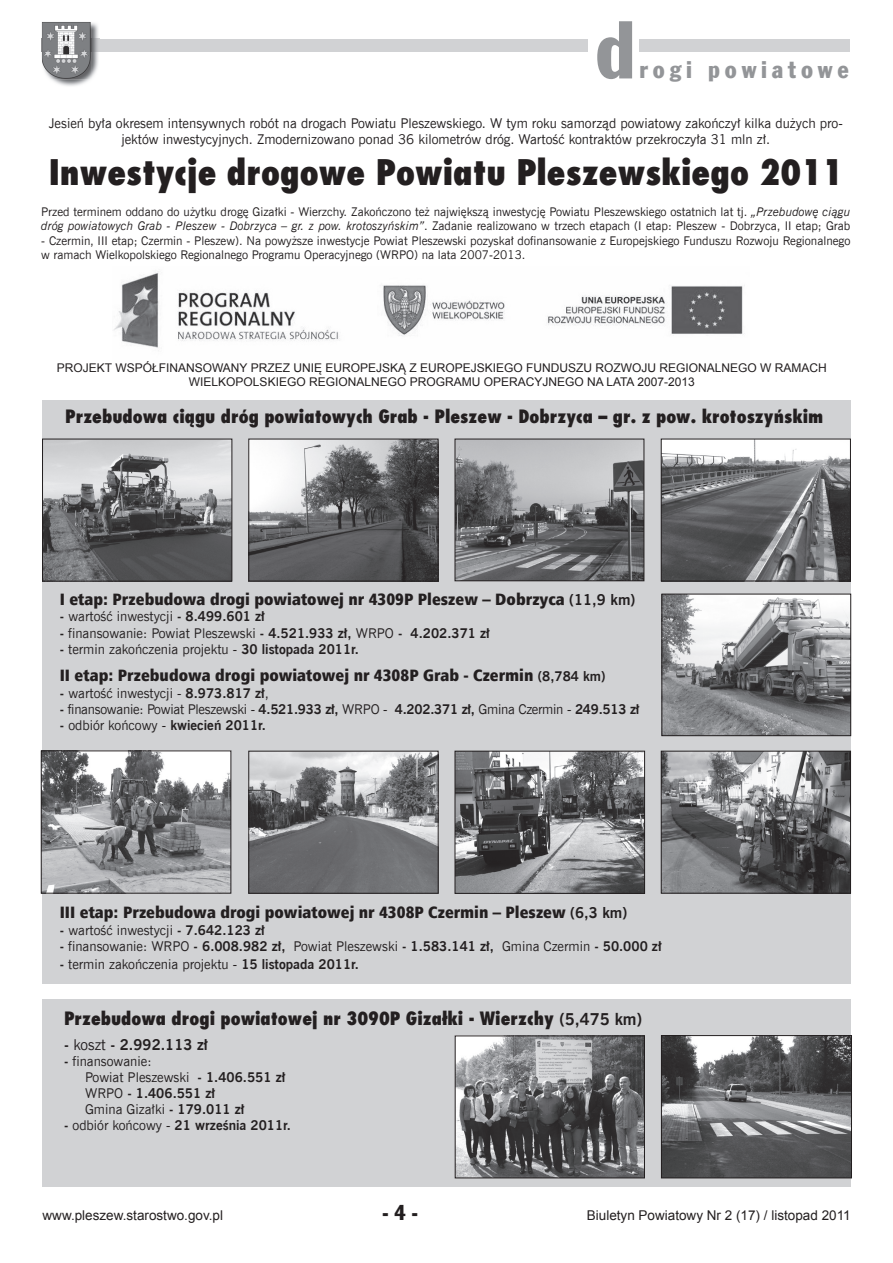
<style>
.page{position:relative;width:893px;height:1263px;background:#fff}
.page>*{position:absolute;margin:0;border:0;box-sizing:border-box;transform-origin:0 0}
.t1{font:81px "Frank Goth Cn EU";color:#939598}
.t2{font:800 34.5px "Fujiyama";color:#231f20}
.t3{font:24px "Frank Goth Cn EU";letter-spacing:.2em;color:#939598}
.t4{font:21px "Frank Goth Cn EU";color:#231f20}
.t5{font:800 18px "Fujiyama";color:#231f20}
.t6{font:16.5px "Humnst 777 X Blk Cn EU";color:#231f20}
.t7{font:700 15px "News Goth EU";color:#231f20}
.t8{font:13.5px/15.9px "News Goth EU";color:#231f20;text-align:center}
.t9{font:13.5px "News Goth EU";letter-spacing:-.02em;color:#231f20}
.t10{font:13.5px "Arial";color:#231f20}
.t11{font:700 13.5px "News Goth EU";color:#231f20}
.t12{font:12px/14.4px "News Goth EU";color:#231f20}
.t13{font:12px/14.4px "Arial";color:#231f20;text-align:center}
.s1{font-style:italic}
.s2{font-family:"News Goth EU";font-weight:700;font-size:15px}
.s3{font-weight:700}
.s4{font-family:"News Goth EU";font-weight:700;font-size:13.5px}
.s5{font-weight:400}
.s6{font-family:"News Goth EU";font-weight:700;font-size:16.5px}
</style>
<div class="page">
<div style="left:42px;top:999px;width:809px;height:188px;background:#d1d2d4"></div>
<div style="left:42px;top:400px;width:809px;height:584px;background:#d1d2d4"></div>
<div style="left:41px;top:39px;width:547px;height:12px;background:#d1d2d4"></div>
<img style="left:52px;top:23px;width:47px;height:63px">
<svg style="left:92px;top:39px;width:7px;height:12px"></svg>
<img style="left:41px;top:22px;width:1px;height:36px">
<svg style="left:41px;top:39px;width:1px;height:12px"></svg>
<img style="left:42px;top:22px;width:50px;height:58px">
<img style="left:42px;top:39px;width:50px;height:12px">
<div style="left:639px;top:39px;width:210px;height:12px;background:#d1d2d4"></div>
<img style="left:114px;top:271px;width:631px;height:77px">
<img style="left:44px;top:441px;width:186px;height:138px">
<div style="left:42px;top:439px;width:190px;height:142px;border:1px solid #231f20"></div>
<img style="left:251px;top:441px;width:185px;height:138px">
<div style="left:249px;top:439px;width:189px;height:142px;border:1px solid #231f20"></div>
<img style="left:457px;top:441px;width:185px;height:138px">
<div style="left:455px;top:439px;width:189px;height:142px;border:1px solid #231f20"></div>
<img style="left:663px;top:441px;width:186px;height:138px">
<div style="left:661px;top:439px;width:190px;height:142px;border:1px solid #231f20"></div>
<img style="left:43px;top:753px;width:186px;height:138px">
<div style="left:41px;top:751px;width:190px;height:142px;border:1px solid #231f20"></div>
<img style="left:251px;top:753px;width:185px;height:138px">
<div style="left:249px;top:751px;width:189px;height:142px;border:1px solid #231f20"></div>
<img style="left:457px;top:753px;width:186px;height:138px">
<div style="left:455px;top:751px;width:190px;height:142px;border:1px solid #231f20"></div>
<img style="left:663px;top:753px;width:186px;height:138px">
<div style="left:661px;top:751px;width:190px;height:142px;border:1px solid #231f20"></div>
<img style="left:457px;top:1038px;width:186px;height:138px">
<div style="left:455px;top:1036px;width:190px;height:142px;border:1px solid #231f20"></div>
<img style="left:663px;top:1037px;width:187px;height:139px">
<div style="left:661px;top:1035px;width:191px;height:143px;border:1px solid #231f20"></div>
<img style="left:664px;top:596px;width:185px;height:138px">
<div style="left:662px;top:594px;width:189px;height:142px;border:1px solid #231f20"></div>
<h1 class="t1" style="left:595px;top:-3px;width:42px">d</h1>
<h3 class="t3" style="left:639px;top:54px;width:211px">rogi powiatowe</h3>
<p class="t8" style="left:49px;top:115px;width:796px">Jesień była okresem intensywnych robót na drogach Powiatu Pleszewskiego. W tym roku samorząd powiatowy zakończył kilka dużych pro&shy;jektów inwestycyjnych. Zmodernizowano ponad 36 kilometrów dróg. Wartość kontraktów przekroczyła 31 mln zł.</p>
<h2 class="t2" style="left:49px;top:150px;width:796px">Inwestycje drogowe Powiatu Pleszewskiego 2011</h2>
<p class="t12" style="left:41px;top:205px;width:811px">Przed terminem oddano do użytku drogę Gizałki - Wierzchy. Zakończono też największą inwestycję Powiatu Pleszewskiego ostatnich lat tj. <span class="s1">„Przebudowę ciągu dróg powiatowych Grab - Pleszew - Dobrzyca – gr. z pow. krotoszyńskim”</span>. Zadanie realizowano w trzech etapach (I etap: Pleszew - Dobrzyca, II etap; Grab</p>
<p class="t12" style="left:41px;top:234px;width:811px">- Czermin, III etap; Czermin - Pleszew). Na powyższe inwestycje Powiat Pleszewski pozyskał dofinansowanie z Europejskiego Funduszu Rozwoju Regionalnego w ramach Wielkopolskiego Regionalnego Programu Operacyjnego (WRPO) na lata 2007-2013.</p>
<p class="t13" style="left:57px;top:361px;width:771px">PROJEKT WSPÓŁFINANSOWANY PRZEZ UNIĘ EUROPEJSKĄ Z EUROPEJSKIEGO FUNDUSZU ROZWOJU REGIONALNEGO W RAMACH<br>WIELKOPOLSKIEGO REGIONALNEGO PROGRAMU OPERACYJNEGO NA LATA 2007-2013</p>
<h3 class="t5" style="left:65px;top:405px;width:760px">Przebudowa ciągu dróg powiatowych Grab - Pleszew - Dobrzyca – gr. z pow. krotoszyńskim</h3>
<p class="t6" style="left:60px;top:589px;width:577px">I etap: Przebudowa drogi powiatowej nr 4309P Pleszew – Dobrzyca <span class="s2">(11,9 km)</span></p>
<p class="t8" style="left:60px;top:609px;width:206px"><span class="s3">-</span> wartość inwestycji <span class="s3">- 8.499.601 zł</span></p>
<p class="t8" style="left:60px;top:625px;width:431px"><span class="s3">-</span> finansowanie: Powiat Pleszewski <span class="s3">- 4.521.933 zł,</span> WRPO <span class="s3">- 4.202.371 zł</span></p>
<p class="t8" style="left:60px;top:641px;width:301px"><span class="s3">-</span> termin zakończenia projektu - <span class="s3">30 listopada 2011r.</span></p>
<p class="t6" style="left:60px;top:665px;width:547px">II etap: Przebudowa drogi powiatowej nr 4308P Grab - Czermin <span class="s4">(8,784 km)</span></p>
<p class="t8" style="left:60px;top:685px;width:211px"><span class="s3">-</span> wartość inwestycji - <span class="s3">8.973.817 zł</span>,</p>
<p class="t9" style="left:60px;top:701px;width:581px"><span class="s3">-</span> finansowanie: Powiat Pleszewski - <span class="s3">4.521.933 zł,</span> WRPO - <span class="s3">4.202.371 zł,</span> Gmina Czermin - <span class="s3">249.513 zł</span></p>
<p class="t11" style="left:60px;top:717px;width:208px">- <span class="s5">odbiór końcowy -</span> kwiecień 2011r.</p>
<p class="t6" style="left:60px;top:902px;width:569px">III etap: Przebudowa drogi powiatowej nr 4308P Czermin – Pleszew <span class="s2">(6,3 km)</span></p>
<p class="t8" style="left:60px;top:922px;width:206px"><span class="s3">-</span> wartość inwestycji <span class="s3">- 7.642.123 zł</span></p>
<p class="t8" style="left:60px;top:938px;width:603px"><span class="s3">-</span> finansowanie: WRPO <span class="s3">- 6.008.982 zł,</span> Powiat Pleszewski <span class="s3">- 1.583.141 zł,</span> Gmina Czermin <span class="s3">- 50.000 zł</span></p>
<p class="t8" style="left:60px;top:956px;width:301px"><span class="s3">-</span> termin zakończenia projektu - <span class="s3">15 listopada 2011r.</span></p>
<h3 class="t5" style="left:64px;top:1006px;width:579px">Przebudowa drogi powiatowej nr 3090P Gizałki - Wierzchy <span class="s6">(5,475 km)</span></h3>
<p class="t7" style="left:64px;top:1036px;width:145px">- <span class="s5">koszt</span> - 2.992.113 zł</p>
<p class="t8" style="left:85px;top:1054px;width:202px;text-align:left;text-indent:-21px"><span class="s3">-</span> finansowanie:<br>Powiat Pleszewski <span class="s3">- 1.406.551 zł<br></span>WRPO <span class="s3">- 1.406.551 zł<br></span>Gmina Gizałki <span class="s3">- 179.011 zł</span></p>
<p class="t11" style="left:64px;top:1117px;width:228px">- <span class="s5">odbiór końcowy -</span> 21 września 2011r.</p>
<p class="t10" style="left:43px;top:1206px;width:182px">www.pleszew.starostwo.gov.pl</p>
<h3 class="t4" style="left:382px;top:1198px;width:37px">- 4 -</h3>
<p class="t10" style="left:587px;top:1206px;width:265px">Biuletyn Powiatowy Nr 2 (17) / listopad 2011</p>
</div>
